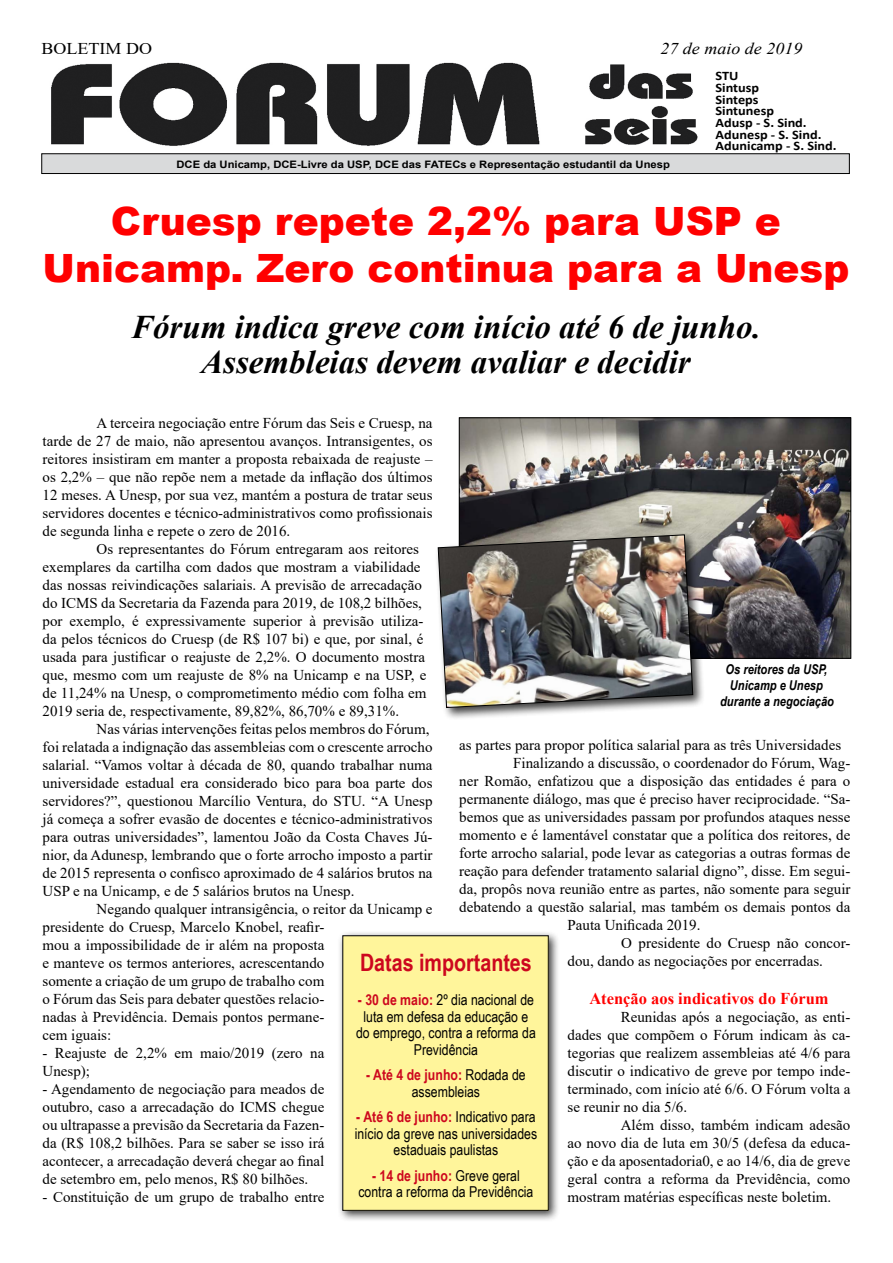
<style>
.page{position:relative;width:893px;height:1263px;background:#fff}
.page>*{position:absolute;margin:0;border:0;box-sizing:border-box;transform-origin:0 0}
.t1{font:900 39px/46.8px "Arial";color:#f00;text-align:center}
.t2{font:italic 700 33px/34.5px "Times New Roman";color:#000;text-align:center}
.t3{font:700 24px "Arial Narrow";color:#cd071e}
.t4{font:700 16.5px "Times New Roman";color:#f00}
.t5{font:italic 16.5px "Times New Roman";color:#000;scale:1.1 1}
.t6{font:16.5px "Times New Roman";color:#000;scale:1.1 1}
.t7{font:15px/18px "Times New Roman";color:#000;text-align:justify}
.t8{font:15px/16.5px "Arial Narrow";color:#000;text-align:center}
.t9{font:italic 700 13.5px/16.2px "Arial Narrow";color:#000;text-align:center}
.t10{font:700 13.05px/11.7px "Calibri";color:#000;scale:1.1 1}
.t11{font:700 10.2px "Arial";color:#000;scale:1.1 1}
.s1{font-weight:700;color:#cd071e}
</style>
<div class="page">
<div style="left:337px;top:930px;width:223px;height:292px;background:#000;opacity:.75"></div>
<div style="left:343px;top:936px;width:205px;height:274px;background:#fff59b"></div>
<div style="left:342px;top:935px;width:207px;height:276px;border:1px solid #000"></div>
<img style="left:42px;top:62px;width:664px;height:92px">
<div style="left:42px;top:154px;width:807px;height:20px;background:#d9dadb"></div>
<div style="left:42px;top:154px;width:807px;height:20px;border:1px solid #000"></div>
<img style="left:461px;top:419px;width:388px;height:238px">
<div style="left:434px;top:531px;width:272px;height:189px;background:#000;opacity:.75"></div>
<img style="left:437px;top:534px;width:256px;height:174px">
<p class="t6" style="left:42px;top:37px;width:102px">BOLETIM DO</p>
<p class="t5" style="left:660px;top:37px;width:131px">27 de maio de 2019</p>
<p class="t10" style="left:716px;top:70px;width:112px">STU<br>Sintusp<br>Sinteps<br>Sintunesp<br>Adusp - S. Sind.<br>Adunesp - S. Sind.<br>Adunicamp - S. Sind.</p>
<p class="t11" style="left:176px;top:157px;width:450px">DCE da Unicamp, DCE-Livre da USP, DCE das FATECs e Representação estudantil da Unesp</p>
<h1 class="t1" style="left:43px;top:197px;width:808px">Cruesp repete 2,2% para USP e<br>Unicamp. Zero continua para a Unesp</h1>
<h2 class="t2" style="left:131px;top:309px;width:631px">Fórum indica greve com início até 6 de junho.<br>Assembleias devem avaliar e decidir</h2>
<p class="t7" style="left:43px;top:414px;width:392px;text-indent:54px">A terceira negociação entre Fórum das Seis e Cruesp, na tarde de 27 de maio, não apresentou avanços. Intransigentes, os reitores insistiram em manter a proposta rebaixada de reajuste – os 2,2% – que não repõe nem a metade da inflação dos últimos 12 meses. A Unesp, por sua vez, mantém a postura de tratar seus servidores docentes e técnico-administrativos como profissionais de segunda linha e repete o zero de 2016.</p>
<p class="t7" style="left:43px;top:540px;width:386px;text-align:left;text-indent:54px">Os representantes do Fórum entregaram aos reitores exemplares da cartilha com dados que mostram a viabilidade das nossas reivindicações salariais. A previsão de arrecadação do ICMS da Secretaria da Fazenda para 2019, de 108,2 bilhões, por exemplo, é expressivamente superior à previsão utiliza&shy;da pelos técnicos do Cruesp (de R$ 107 bi) e que, por sinal, é usada para justificar o reajuste de 2,2%. O documento mostra que, mesmo com um reajuste de 8% na Unicamp e na USP, e de 11,24% na Unesp, o comprometimento médio com folha em 2019 seria de, respectivamente, 89,82%, 86,70% e 89,31%.</p>
<p class="t7" style="left:43px;top:720px;width:392px;text-align:left;text-indent:54px">Nas várias intervenções feitas pelos membros do Fórum, foi relatada a indignação das assembleias com o crescente arrocho salarial. “Vamos voltar à década de 80, quando trabalhar numa universidade estadual era considerado bico para boa parte dos servidores?”, questionou Marcílio Ventura, do STU. “A Unesp já começa a sofrer evasão de docentes e técnico-administrativos para outras universidades”, lamentou João da Costa Chaves Jú&shy;nior, da Adunesp, lembrando que o forte arrocho imposto a partir de 2015 representa o confisco aproximado de 4 salários brutos na USP e na Unicamp, e de 5 salários brutos na Unesp.</p>
<p class="t7" style="left:43px;top:900px;width:392px;text-align:left;text-indent:54px">Negando qualquer intransigência, o reitor da Unicamp e presidente do Cruesp, Marcelo Knobel, reafir-<br>mou a impossibilidade de ir além na proposta<br>e manteve os termos anteriores, acrescentando<br>somente a criação de um grupo de trabalho com<br>o Fórum das Seis para debater questões relacio-<br>nadas à Previdência. Demais pontos permane-<br>cem iguais:</p>
<p class="t7" style="left:43px;top:1044px;width:283px">- Reajuste de 2,2% em maio/2019 (zero na<br>Unesp);</p>
<p class="t7" style="left:43px;top:1080px;width:283px">- Agendamento de negociação para meados de outubro, caso a arrecadação do ICMS chegue ou ultrapasse a previsão da Secretaria da Fazen&shy;da (R$ 108,2 bilhões. Para se saber se isso irá acontecer, a arrecadação deverá chegar ao final de setembro em, pelo menos, R$ 80 bilhões.</p>
<p class="t7" style="left:43px;top:1188px;width:283px">- Constituição de um grupo de trabalho entre</p>
<p class="t9" style="left:720px;top:660px;width:115px">Os reitores da USP,<br>Unicamp e Unesp durante a negociação</p>
<p class="t7" style="left:459px;top:735px;width:383px">as partes para propor política salarial para as três Universidades</p>
<p class="t7" style="left:513px;top:753px;width:339px">Finalizando a discussão, o coordenador do Fórum, Wag-</p>
<p class="t7" style="left:459px;top:771px;width:393px">ner Romão, enfatizou que a disposição das entidades é para o</p>
<p class="t7" style="left:459px;top:789px;width:393px">permanente diálogo, mas que é preciso haver reciprocidade. “Sa-</p>
<p class="t7" style="left:459px;top:807px;width:393px">bemos que as universidades passam por profundos ataques nesse</p>
<p class="t7" style="left:459px;top:825px;width:393px">momento e é lamentável constatar que a política dos reitores, de</p>
<p class="t7" style="left:459px;top:843px;width:393px">forte arrocho salarial, pode levar as categorias a outras formas de</p>
<p class="t7" style="left:459px;top:861px;width:393px">reação para defender tratamento salarial digno”, disse. Em segui-</p>
<p class="t7" style="left:459px;top:879px;width:393px">da, propôs nova reunião entre as partes, não somente para seguir</p>
<p class="t7" style="left:459px;top:897px;width:393px">debatendo a questão salarial, mas também os demais pontos da</p>
<p class="t7" style="left:568px;top:915px;width:134px">Pauta Unificada 2019.</p>
<p class="t7" style="left:621px;top:933px;width:231px">O presidente do Cruesp não concor-</p>
<p class="t7" style="left:568px;top:951px;width:257px">dou, dando as negociações por encerradas.</p>
<p class="t4" style="left:589px;top:986px;width:241px">Atenção aos indicativos do Fórum</p>
<p class="t7" style="left:568px;top:1007px;width:284px;text-indent:53px">Reunidas após a negociação, as enti&shy;dades que compõem o Fórum indicam às ca&shy;tegorias que realizem assembleias até 4/6 para discutir o indicativo de greve por tempo inde&shy;terminado, com início até 6/6. O Fórum volta a se reunir no dia 5/6.</p>
<p class="t7" style="left:568px;top:1115px;width:284px;text-indent:53px">Além disso, também indicam adesão ao novo dia de luta em 30/5 (defesa da educa&shy;ção e da aposentadoria0, e ao 14/6, dia de greve geral contra a reforma da Previdência, como mostram matérias específicas neste boletim.</p>
<h3 class="t3" style="left:360px;top:944px;width:173px">Datas importantes</h3>
<p class="t8" style="left:356px;top:991px;width:181px"><span class="s1">- 30 de maio:</span> 2º dia nacional de luta em defesa da educação e do emprego, contra a reforma da<br>Previdência</p>
<p class="t8" style="left:366px;top:1066px;width:161px"><span class="s1">- Até 4 de junho:</span> Rodada de assembleias</p>
<p class="t8" style="left:355px;top:1108px;width:184px"><span class="s1">- Até 6 de junho:</span> Indicativo para início da greve nas universidades estaduais paulistas</p>
<p class="t8" style="left:358px;top:1167px;width:177px"><span class="s1">- 14 de junho:</span> Greve geral contra a reforma da Previdência</p>
</div>
